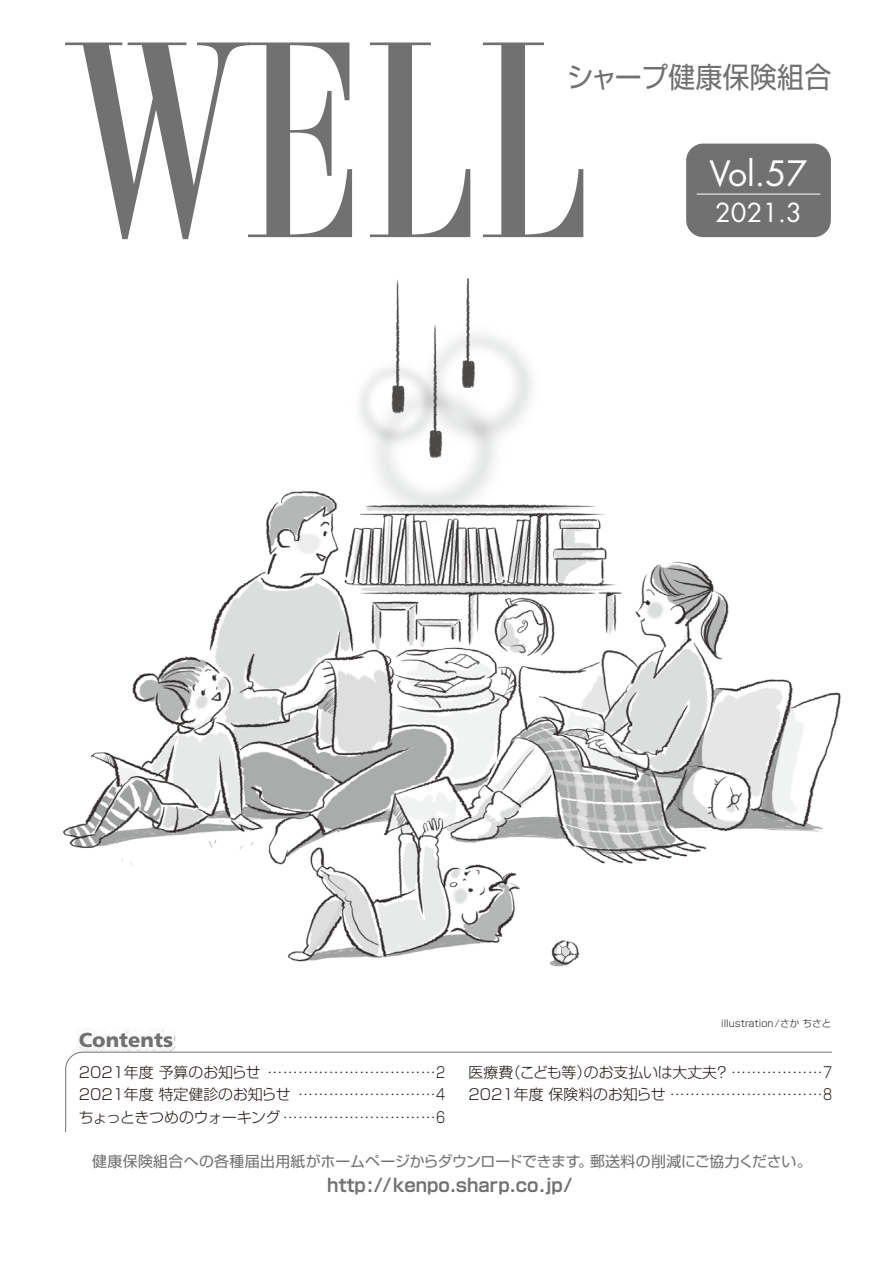
<style>
.page{position:relative;width:895px;height:1263px;background:#fff}
.page>*{position:absolute;margin:0;border:0;box-sizing:border-box;transform-origin:0 0}
.t1{font:34.05px "Futura Std";color:#fff}
.t2{font:28.65px "Shin Go Pro";letter-spacing:.01em;color:#727171;scale:.94 1}
.t3{font:25.5px "Futura Std";color:#fff}
.t4{font:900 20.25px "Frutiger LT Std";color:#727171}
.t5{font:700 18px "Shin Go Pro De";color:#727171}
.t6{font:300 14.85px/22.4px "Shin Go Pro";color:#221815}
.t7{font:14.85px "Shin Go Pro";letter-spacing:-.005em;color:#727171}
.t8{font:300 9.6px "Shin Go Pro";color:#221815}
</style>
<div class="page">
<svg style="left:65px;top:42px;width:287px;height:197px"></svg>
<svg style="left:370px;top:42px;width:100px;height:195px"></svg>
<svg style="left:483px;top:42px;width:100px;height:195px"></svg>
<div style="left:685px;top:144px;width:145px;height:93px;background:#727171;border-radius:17px"></div>
<hr style="left:696px;top:194px;width:124px;height:1px;background:#fff">
<img style="left:77px;top:1029px;width:97px;height:22px">
<svg style="left:65px;top:1051px;width:767px;height:81px"></svg>
<img style="left:63px;top:278px;width:778px;height:689px">
<h2 class="t2" style="left:566px;top:54px;width:283px">シャープ健康保険組合</h2>
<h1 class="t1" style="left:709px;top:152px;width:99px">Vol.57</h1>
<h3 class="t3" style="left:715px;top:196px;width:88px">2021.3</h3>
<h3 class="t4" style="left:79px;top:1028px;width:96px">Contents</h3>
<p class="t6" style="left:79px;top:1059px;width:368px">2021年度 予算のお知らせ ……………………………2<br>2021年度 特定健診のお知らせ<br>ちょっときつめのウォーキング …………………………6</p>
<p class="t6" style="left:298px;top:1082px;width:148px">………………………4</p>
<p class="t8" style="left:721px;top:1016px;width:111px">illustration /さか ちさと</p>
<p class="t6" style="left:468px;top:1059px;width:365px">医療費（こども等）のお支払いは大丈夫？………………7<br>2021年度 保険料のお知らせ …………………………8</p>
<p class="t7" style="left:92px;top:1149px;width:720px">健康保険組合への各種届出用紙がホームページからダウンロードできます。郵送料の削減にご協力ください。</p>
<p class="t5" style="left:327px;top:1170px;width:247px">http://kenpo.sharp.co.jp/</p>
</div>
